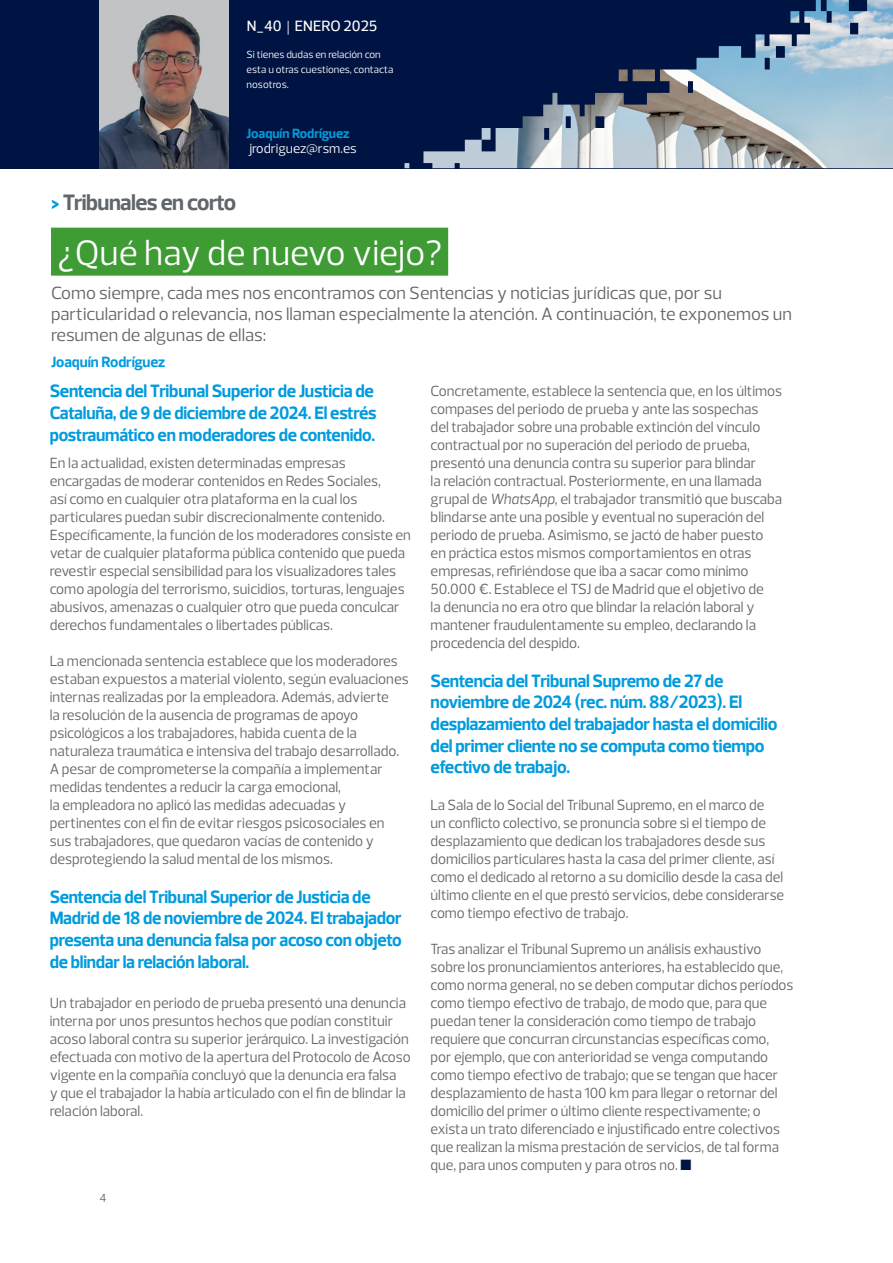
<style>
.page{position:relative;width:893px;height:1263px;background:#fff}
.page>*{position:absolute;margin:0;border:0;box-sizing:border-box;transform-origin:0 0}
.t1{font:36px "Prelo";color:#fff}
.t2{font:700 22.5px "Prelo";letter-spacing:-.025em;color:#61666c}
.Power_of_being_understood{font:700 18px/21.6px "Prelo";letter-spacing:-.015em;color:#009bde}
.Body{font:18px/21px "Prelo";color:#656568}
.Power_of_being_understood-2{font:15px/18px "Prelo";color:#656568}
.Power_of_being_understood-3{font:15px/18px "Prelo";color:#656568;scale:.96 1}
.Body-2{font:700 15px "Prelo";letter-spacing:-.005em;color:#009bde}
.Division_Tagline{font:500 15px "Prelo";color:#fff}
.Power_of_being_understood-4{font:13.5px "Prelo";color:#fff}
.Power_of_being_understood-5{font:700 13.5px "Prelo";letter-spacing:-.005em;color:#009cde}
.t3{font:12px "Prelo";color:#656568}
.Power_of_being_understood-6{font:10.5px/15px "Prelo";color:#fff}
.s1{font-family:"Baskerville";font-weight:400}
.s2{color:#009cde}
.s3{font-style:italic}
.s4{color:#001443}
</style>
<div class="page">
<div style="left:0;top:0;width:893px;height:168px;background:#001443"></div>
<img style="left:100px;top:0;width:129px;height:168px">
<div style="left:51px;top:228px;width:397px;height:48px;background:#3f9c35"></div>
<img style="left:405px;top:0;width:488px;height:168px">
<p class="Division_Tagline" style="left:247px;top:17px;width:132px">N_40 <span class="s1">|</span> ENERO 2025</p>
<p class="Power_of_being_understood-6" style="left:247px;top:47px;width:148px">Si tienes dudas en relación con esta u otras cuestiones, contacta nosotros.</p>
<p class="Power_of_being_understood-5" style="left:247px;top:126px;width:104px">Joaquín Rodríguez</p>
<p class="Power_of_being_understood-4" style="left:249px;top:140px;width:109px">jrodriguez@rsm.es</p>
<p class="t2" style="left:51px;top:190px;width:187px"><span class="s2">&gt;</span> Tribunales en corto</p>
<p class="t1" style="left:58px;top:231px;width:386px">¿Qué hay de nuevo viejo?</p>
<p class="Body" style="left:51px;top:282px;width:742px">Como siempre, cada mes nos encontramos con Sentencias y noticias jurídicas que, por su particularidad o relevancia, nos llaman especialmente la atención. A continuación, te exponemos un resumen de algunas de ellas:</p>
<p class="Body-2" style="left:51px;top:354px;width:116px">Joaquín Rodríguez</p>
<p class="Power_of_being_understood" style="left:50px;top:380px;width:328px">Sentencia del Tribunal Superior de Justicia de<br>Cataluña, de 9 de diciembre de 2024. El estrés postraumático en moderadores de contenido.</p>
<p class="Power_of_being_understood-2" style="left:50px;top:454px;width:363px">En la actualidad, existen determinadas empresas encargadas de moderar contenidos en Redes Sociales,<br>así como en cualquier otra plataforma en la cual los particulares puedan subir discrecionalmente contenido.<br>Específicamente, la función de los moderadores consiste en vetar de cualquier plataforma pública contenido que pueda revestir especial sensibilidad para los visualizadores tales como apología del terrorismo, suicidios, torturas, lenguajes abusivos, amenazas o cualquier otro que pueda conculcar derechos fundamentales o libertades públicas.</p>
<p class="Power_of_being_understood-2" style="left:50px;top:652px;width:360px">La mencionada sentencia establece que los moderadores estaban expuestos a material violento, según evaluaciones internas realizadas por la empleadora. Además, advierte<br>la resolución de la ausencia de programas de apoyo psicológicos a los trabajadores, habida cuenta de la naturaleza traumática e intensiva del trabajo desarrollado.<br>A pesar de comprometerse la compañía a implementar medidas tendentes a reducir la carga emocional,<br>la empleadora no aplicó las medidas adecuadas y pertinentes con el fin de evitar riesgos psicosociales en sus trabajadores, que quedaron vacías de contenido y desprotegiendo la salud mental de los mismos.</p>
<p class="Power_of_being_understood" style="left:50px;top:886px;width:353px">Sentencia del Tribunal Superior de Justicia de Madrid de 18 de noviembre de 2024. El trabajador presenta una denuncia falsa por acoso con objeto de blindar la relación laboral.</p>
<p class="Power_of_being_understood-2" style="left:50px;top:994px;width:363px">Un trabajador en periodo de prueba presentó una denuncia interna por unos presuntos hechos que podían constituir acoso laboral contra su superior jerárquico. La investigación efectuada con motivo de la apertura del Protocolo de Acoso vigente en la compañía concluyó que la denuncia era falsa<br>y que el trabajador la había articulado con el fin de blindar la relación laboral.</p>
<p class="t3" style="left:99px;top:1191px;width:9px">4</p>
<p class="Power_of_being_understood-2" style="left:431px;top:382px;width:353px">Concretamente, establece la sentencia que, en los últimos compases del periodo de prueba y ante las sospechas<br>del trabajador sobre una probable extinción del vínculo contractual por no superación del periodo de prueba, presentó una denuncia contra su superior para blindar<br>la relación contractual. Posteriormente, en una llamada grupal de <span class="s3">WhatsApp</span>, el trabajador transmitió que buscaba blindarse ante una posible y eventual no superación del periodo de prueba. Asimismo, se jactó de haber puesto en práctica estos mismos comportamientos en otras empresas, refiriéndose que iba a sacar como mínimo 50.000 €. Establece el TSJ de Madrid que el objetivo de<br>la denuncia no era otro que blindar la relación laboral y mantener fraudulentamente su empleo, declarando la procedencia del despido.</p>
<p class="Power_of_being_understood" style="left:431px;top:670px;width:348px">Sentencia del Tribunal Supremo de 27 de noviembre de 2024 (rec. núm. 88/2023). El desplazamiento del trabajador hasta el domicilio del primer cliente no se computa como tiempo efectivo de trabajo.</p>
<p class="Power_of_being_understood-3" style="left:431px;top:796px;width:370px">La Sala de lo Social del Tribunal Supremo, en el marco de<br>un conflicto colectivo, se pronuncia sobre si el tiempo de desplazamiento que dedican los trabajadores desde sus domicilios particulares hasta la casa del primer cliente, así como el dedicado al retorno a su domicilio desde la casa del último cliente en el que prestó servicios, debe considerarse como tiempo efectivo de trabajo.</p>
<p class="Power_of_being_understood-3" style="left:431px;top:940px;width:379px">Tras analizar el Tribunal Supremo un análisis exhaustivo sobre los pronunciamientos anteriores, ha establecido que, como norma general, no se deben computar dichos períodos como tiempo efectivo de trabajo, de modo que, para que puedan tener la consideración como tiempo de trabajo requiere que concurran circunstancias específicas como, por ejemplo, que con anterioridad se venga computando como tiempo efectivo de trabajo; que se tengan que hacer desplazamiento de hasta 100 km para llegar o retornar del domicilio del primer o último cliente respectivamente; o exista un trato diferenciado e injustificado entre colectivos que realizan la misma prestación de servicios, de tal forma que, para unos computen y para otros no. <span class="s4">■</span></p>
</div>
